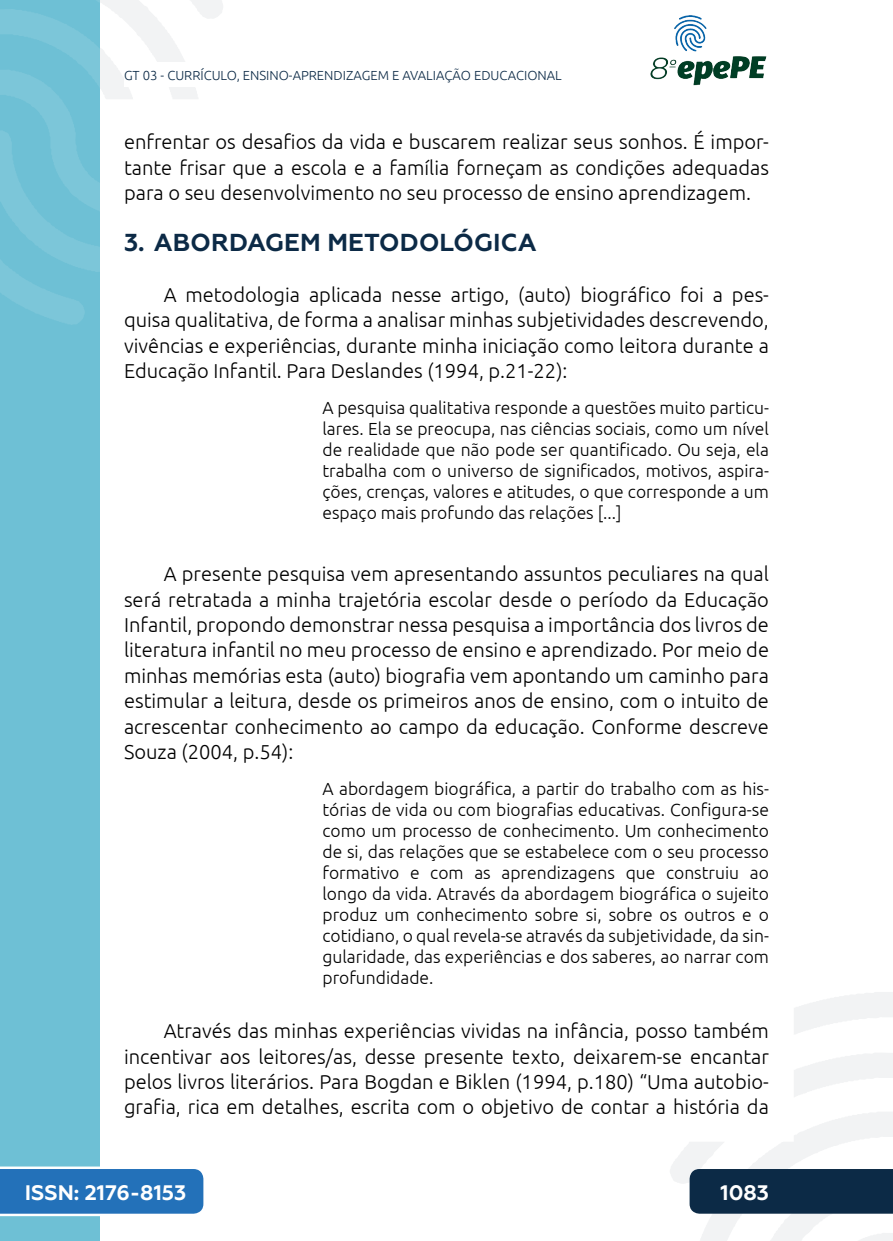
<style>
.page{position:relative;width:893px;height:1241px;background:#fff}
.page>*{position:absolute;margin:0;border:0;box-sizing:border-box;transform-origin:0 0}
._3_SUBTÍTULO{font:700 24.5px "Geometria";letter-spacing:.01em;color:#0c2a46}
.t1{font:700 21px "Geometria";color:#fff}
._5_CORPO{font:300 20.12px/25.4px "Ubuntu";color:#000;text-align:justify}
._8_CITACAO{font:300 17.5px/21px "Ubuntu";color:#000;text-align:justify}
.t2{font:300 13.12px "Ubuntu";color:#0c2a46}
</style>
<div class="page">
<svg style="left:670px;top:992px;width:223px;height:248px"></svg>
<svg style="left:99px;top:0;width:124px;height:324px"></svg>
<img style="left:650px;top:15px;width:117px;height:71px">
<div style="left:0;top:0;width:99px;height:1240px;background:#6ec0d5"></div>
<svg style="left:0;top:0;width:99px;height:325px"></svg>
<svg style="left:0;top:1166px;width:203px;height:49px;background:#367dbf"></svg>
<div style="left:690px;top:1168px;width:203px;height:45px;background:#0c2a46"></div>
<div style="left:124px;top:62px;width:516px;height:25px;background:#fff"></div>
<p class="t2" style="left:124px;top:67px;width:439px">GT 03 - CURRÍCULO, ENSINO-APRENDIZAGEM E AVALIAÇÃO EDUCACIONAL</p>
<p class="_5_CORPO" style="left:124px;top:129px;width:646px">enfrentar os desafios da vida e buscarem realizar seus sonhos. É impor&shy;tante frisar que a escola e a família forneçam as condições adequadas para o seu desenvolvimento no seu processo de ensino aprendizagem.</p>
<p class="_3_SUBTÍTULO" style="left:124px;top:228px;width:414px">3. ABORDAGEM METODOLÓGICA</p>
<p class="_5_CORPO" style="left:124px;top:281px;width:646px;text-indent:40px">A metodologia aplicada nesse artigo, (auto) biográfico foi a pes&shy;quisa qualitativa, de forma a analisar minhas subjetividades descrevendo, vivências e experiências, durante minha iniciação como leitora durante a Educação Infantil. Para Deslandes (1994, p.21-22):</p>
<p class="_8_CITACAO" style="left:322px;top:396px;width:448px">A pesquisa qualitativa responde a questões muito particu&shy;lares. Ela se preocupa, nas ciências sociais, como um nível de realidade que não pode ser quantificado. Ou seja, ela trabalha com o universo de significados, motivos, aspira&shy;ções, crenças, valores e atitudes, o que corresponde a um espaço mais profundo das relações [...]</p>
<p class="_5_CORPO" style="left:124px;top:560px;width:646px;text-indent:40px">A presente pesquisa vem apresentando assuntos peculiares na qual será retratada a minha trajetória escolar desde o período da Educação Infantil, propondo demonstrar nessa pesquisa a importância dos livros de literatura infantil no meu processo de ensino e aprendizado. Por meio de minhas memórias esta (auto) biografia vem apontando um caminho para estimular a leitura, desde os primeiros anos de ensino, com o intuito de acrescentar conhecimento ao campo da educação. Conforme descreve Souza (2004, p.54):</p>
<p class="_8_CITACAO" style="left:322px;top:777px;width:448px">A abordagem biográfica, a partir do trabalho com as his&shy;tórias de vida ou com biografias educativas. Configura-se como um processo de conhecimento. Um conhecimento de si, das relações que se estabelece com o seu processo formativo e com as aprendizagens que construiu ao longo da vida. Através da abordagem biográfica o sujeito produz um conhecimento sobre si, sobre os outros e o cotidiano, o qual revela-se através da subjetividade, da sin&shy;gularidade, das experiências e dos saberes, ao narrar com profundidade.</p>
<p class="_5_CORPO" style="left:124px;top:1017px;width:646px;text-indent:40px">Através das minhas experiências vividas na infância, posso também incentivar aos leitores/as, desse presente texto, deixarem-se encantar pelos livros literários. Para Bogdan e Biklen (1994, p.180) “Uma autobio&shy;grafia, rica em detalhes, escrita com o objetivo de contar a história da</p>
<p class="t1" style="left:25px;top:1179px;width:163px">ISSN: 2176-8153</p>
<p class="t1" style="left:720px;top:1179px;width:50px">1083</p>
</div>
